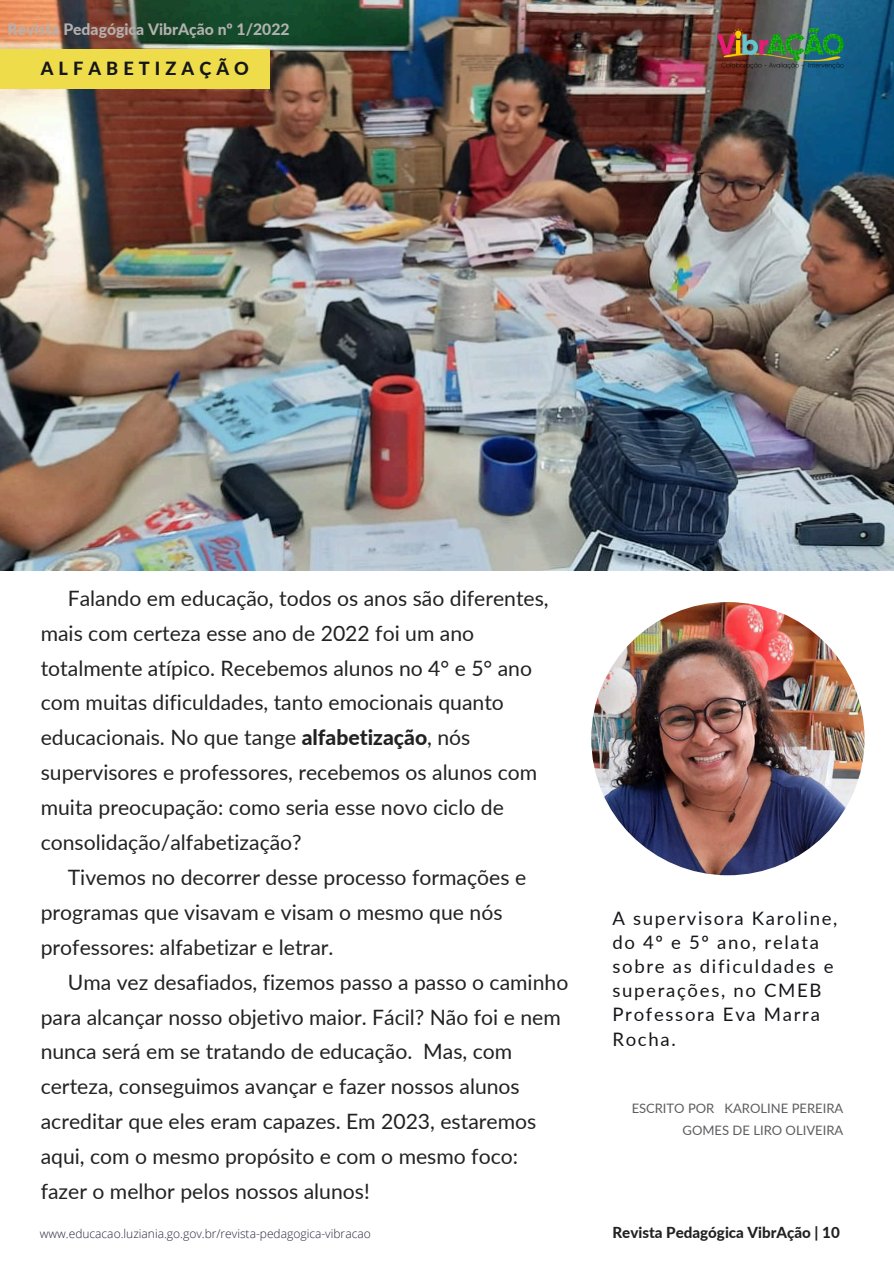
<style>
.page{position:relative;width:894px;height:1264px;background:#fff}
.page>*{position:absolute;margin:0;border:0;box-sizing:border-box;transform-origin:0 0}
.t1{font:21.15px "Lato";color:#222}
.t2{font:18.6px/24.2px "Lato";letter-spacing:.09em;color:#14161a}
.t3{font:800 18.15px "Lato";letter-spacing:.28em;color:#14161a}
.t4{font:800 15.75px "Lato";color:#b3b1b0}
.t5{font:800 15.15px "Lato";color:#222}
.t6{font:13.05px/21.8px "Lato";color:#14161a;text-align:right}
.t7{font:300 12px "Open Sans";color:#24253c}
.s1{font-weight:800}
</style>
<div class="page">
<img style="left:0;top:0;width:893px;height:570px">
<img style="left:717px;top:28px;width:126px;height:41px">
<div style="left:0;top:49px;width:270px;height:40px;background:#eedc4a"></div>
<img style="left:591px;top:602px;width:273px;height:273px;border-radius:50%">
<p class="t4" style="left:7px;top:19px;width:283px">Revista Pedagógica VibrAção nº 1/2022</p>
<h2 class="t3" style="left:41px;top:57px;width:210px">ALFABETIZAÇÃO</h2>
<p class="t1" style="left:68px;top:585px;width:482px">Falando em educação, todos os anos são diferentes,</p>
<p class="t1" style="left:41px;top:620px;width:435px">mais com certeza esse ano de 2022 foi um ano</p>
<p class="t1" style="left:41px;top:654px;width:493px">totalmente atípico. Recebemos alunos no 4° e 5° ano</p>
<p class="t1" style="left:41px;top:689px;width:464px">com muitas dificuldades, tanto emocionais quanto</p>
<p class="t1" style="left:41px;top:724px;width:431px">educacionais. No que tange <span class="s1">alfabetização</span>, nós</p>
<p class="t1" style="left:41px;top:759px;width:498px">supervisores e professores, recebemos os alunos com</p>
<p class="t1" style="left:41px;top:794px;width:464px">muita preocupação: como seria esse novo ciclo de</p>
<p class="t1" style="left:41px;top:829px;width:262px">consolidação/alfabetização?</p>
<p class="t1" style="left:68px;top:864px;width:459px">Tivemos no decorrer desse processo formações e</p>
<p class="t1" style="left:41px;top:899px;width:463px">programas que visavam e visam o mesmo que nós</p>
<p class="t1" style="left:41px;top:933px;width:294px">professores: alfabetizar e letrar.</p>
<p class="t1" style="left:68px;top:968px;width:502px">Uma vez desafiados, fizemos passo a passo o caminho</p>
<p class="t1" style="left:41px;top:1003px;width:521px">para alcançar nosso objetivo maior. Fácil? Não foi e nem</p>
<p class="t1" style="left:41px;top:1038px;width:473px">nunca será em se tratando de educação. Mas, com</p>
<p class="t1" style="left:41px;top:1073px;width:480px">certeza, conseguimos avançar e fazer nossos alunos</p>
<p class="t1" style="left:41px;top:1108px;width:497px">acreditar que eles eram capazes. Em 2023, estaremos</p>
<p class="t1" style="left:41px;top:1143px;width:479px">aqui, com o mesmo propósito e com o mesmo foco:</p>
<p class="t1" style="left:41px;top:1178px;width:330px">fazer o melhor pelos nossos alunos!</p>
<h1 class="t7" style="left:40px;top:1225px;width:332px">www.educacao.luziania.go.gov.br/revista-pedagogica-vibracao</h1>
<p class="t2" style="left:612px;top:905px;width:226px">A supervisora Karoline, do 4º e 5º ano, relata sobre as dificuldades e superações, no CMEB<br>Professora Eva Marra<br>Rocha.</p>
<p class="t6" style="left:631px;top:1097px;width:213px">ESCRITO POR KAROLINE PEREIRA<br>GOMES DE LIRO OLIVEIRA</p>
<h3 class="t5" style="left:612px;top:1223px;width:229px">Revista Pedagógica VibrAção | 10</h3>
</div>
